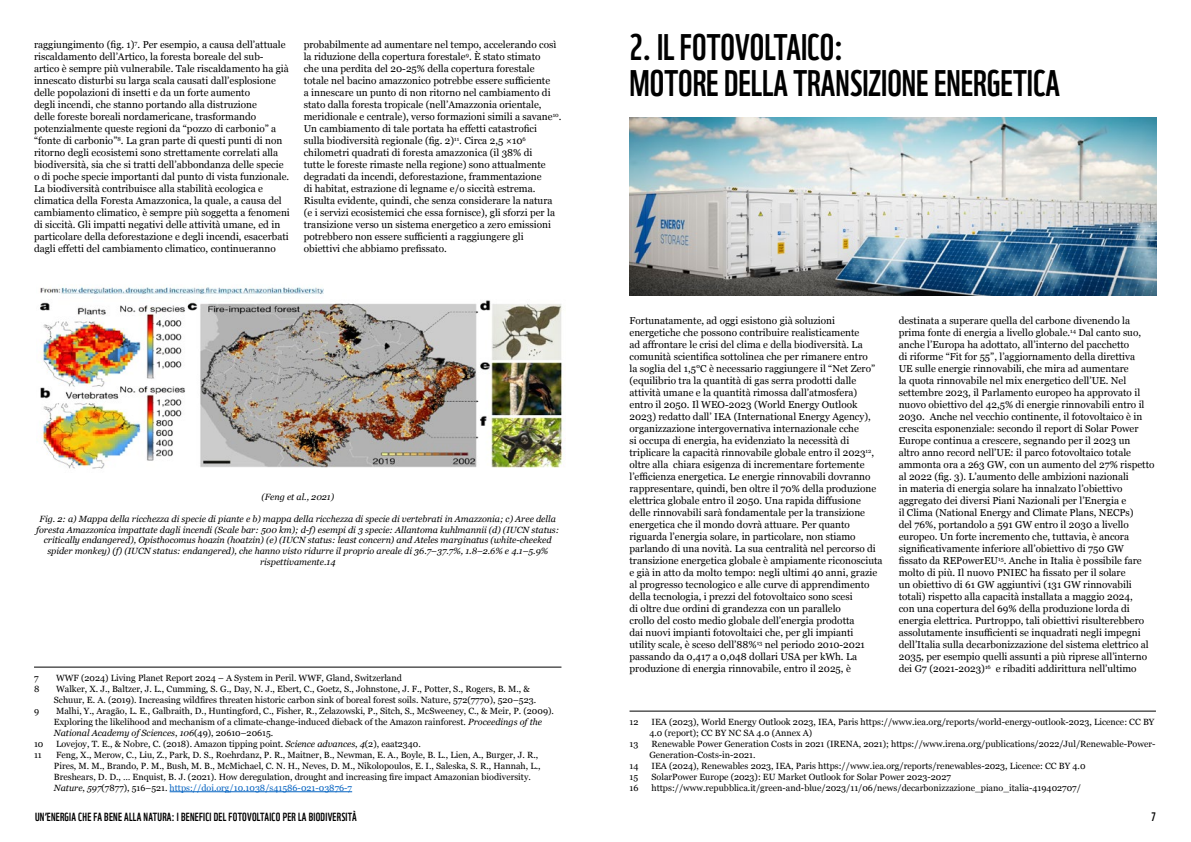
<style>
.page{position:relative;width:1191px;height:842px;background:#fff}
.page>*{position:absolute;margin:0;border:0;box-sizing:border-box;transform-origin:0 0}
.t1{font:36px/36px "WWF";color:#000}
.t2{font:12px "WWF";color:#000}
.t3{font:11.5px "WWF";letter-spacing:.02em;color:#000}
.t4{font:10px/12px "Georgia";color:#000}
.t5{font:9px/11px "Georgia";color:#000}
.t6{font:italic 9px/10.8px "Georgia";color:#000;text-align:center}
.s1{font-style:italic}
.s2{color:#0563c1}
</style>
<div class="page">
<img style="left:40px;top:287px;width:524px;height:182px">
<hr style="left:34px;top:667px;width:527px;height:1px;background:#000">
<hr style="left:170px;top:791px;width:182px;height:1px;background:#0563c1">
<hr style="left:629px;top:711px;width:527px;height:1px;background:#000">
<img style="left:629px;top:117px;width:528px;height:179px">
<p class="t4" style="left:34px;top:38px;width:257px">raggiungimento (fig. 1)<sup>7</sup>. Per esempio, a causa dell’attuale riscaldamento dell’Artico, la foresta boreale del sub&shy;artico è sempre più vulnerabile. Tale riscaldamento ha già innescato disturbi su larga scala causati dall’esplosione delle popolazioni di insetti e da un forte aumento<br>degli incendi, che stanno portando alla distruzione<br>delle foreste boreali nordamericane, trasformando potenzialmente queste regioni da “pozzo di carbonio” a “fonte di carbonio”<sup>8</sup>. La gran parte di questi punti di non ritorno degli ecosistemi sono strettamente correlati alla biodiversità, sia che si tratti dell’abbondanza delle specie o di poche specie importanti dal punto di vista funzionale.<br>La biodiversità contribuisce alla stabilità ecologica e climatica della Foresta Amazzonica, la quale, a causa del cambiamento climatico, è sempre più soggetta a fenomeni di siccità. Gli impatti negativi delle attività umane, ed in particolare della deforestazione e degli incendi, esacerbati dagli effetti del cambiamento climatico, continueranno</p>
<p class="t4" style="left:304px;top:38px;width:259px">probabilmente ad aumentare nel tempo, accelerando così la riduzione della copertura forestale<sup>9</sup>. È stato stimato<br>che una perdita del 20-25% della copertura forestale totale nel bacino amazzonico potrebbe essere sufficiente<br>a innescare un punto di non ritorno nel cambiamento di stato dalla foresta tropicale (nell’Amazzonia orientale, meridionale e centrale), verso formazioni simili a savane<sup>10</sup>.<br>Un cambiamento di tale portata ha effetti catastrofici<br>sulla biodiversità regionale (fig. 2)<sup>11</sup>. Circa 2,5 ×10<sup>6 </sup>chilometri quadrati di foresta amazzonica (il 38% di<br>tutte le foreste rimaste nella regione) sono attualmente degradati da incendi, deforestazione, frammentazione<br>di habitat, estrazione di legname e/o siccità estrema.<br>Risulta evidente, quindi, che senza considerare la natura (e i servizi ecosistemici che essa fornisce), gli sforzi per la transizione verso un sistema energetico a zero emissioni potrebbero non essere sufficienti a raggiungere gli obiettivi che abbiamo prefissato.</p>
<h1 class="t1" style="left:629px;top:26px;width:432px">2. IL FOTOVOLTAICO:<br>MOTORE DELLA TRANSIZIONE ENERGETICA</h1>
<p class="t6" style="left:261px;top:491px;width:74px">(Feng et al., 2021)</p>
<p class="t6" style="left:36px;top:513px;width:524px">Fig. 2: a) Mappa della ricchezza di specie di piante e b) mappa della ricchezza di specie di vertebrati in Amazzonia; c) Aree della foresta Amazzonica impattate dagli incendi (Scale bar: 500 km); d-f) esempi di 3 specie: Allantoma kuhlmannii (d) (IUCN status: critically endangered), Opisthocomus hoazin (hoatzin) (e) (IUCN status: least concern) and Ateles marginatus (white-cheeked spider monkey) (f) (IUCN status: endangered), che hanno visto ridurre il proprio areale di 36.7–37.7%, 1.8–2.6% e 4.1–5.9% rispettivamente.14</p>
<p class="t5" style="left:34px;top:672px;width:6px">7</p>
<p class="t5" style="left:56px;top:672px;width:347px">WWF (2024) Living Planet Report 2024 – A System in Peril. WWF, Gland, Switzerland</p>
<p class="t5" style="left:34px;top:683px;width:7px">8</p>
<p class="t5" style="left:54px;top:683px;width:484px">Walker, X. J., Baltzer, J. L., Cumming, S. G., Day, N. J., Ebert, C., Goetz, S., Johnstone, J. F., Potter, S., Rogers, B. M., &amp;<br>Schuur, E. A. (2019). Increasing wildfires threaten historic carbon sink of boreal forest soils. Nature, 572(7770), 520–523.</p>
<p class="t5" style="left:34px;top:705px;width:7px">9</p>
<p class="t5" style="left:54px;top:705px;width:501px">Malhi, Y., Aragão, L. E., Galbraith, D., Huntingford, C., Fisher, R., Zelazowski, P., Sitch, S., McSweeney, C., &amp; Meir, P. (2009).<br>Exploring the likelihood and mechanism of a climate-change-induced dieback of the Amazon rainforest. <span class="s1">Proceedings of the<br>National Academy of Sciences</span>, <span class="s1">106</span>(49), 20610–20615.</p>
<p class="t5" style="left:34px;top:738px;width:11px">10</p>
<p class="t5" style="left:56px;top:738px;width:366px">Lovejoy, T. E., &amp; Nobre, C. (2018). Amazon tipping point. <span class="s1">Science advances</span>, <span class="s1">4</span>(2), eaat2340.</p>
<p class="t5" style="left:34px;top:749px;width:9px">11</p>
<p class="t5" style="left:54px;top:749px;width:488px">Feng, X., Merow, C., Liu, Z., Park, D. S., Roehrdanz, P. R., Maitner, B., Newman, E. A., Boyle, B. L., Lien, A., Burger, J. R., Pires, M. M., Brando, P. M., Bush, M. B., McMichael, C. N. H., Neves, D. M., Nikolopoulos, E. I., Saleska, S. R., Hannah, L., Breshears, D. D., … Enquist, B. J. (2021). How deregulation, drought and increasing fire impact Amazonian biodiversity.<br><span class="s1">Nature</span>, <span class="s1">597</span>(7877), 516–521. <span class="s2">https://doi.org/10.1038/s41586-021-03876-7</span></p>
<p class="t4" style="left:629px;top:314px;width:255px">Fortunatamente, ad oggi esistono già soluzioni energetiche che possono contribuire realisticamente<br>ad affrontare le crisi del clima e della biodiversità. La comunità scientifica sottolinea che per rimanere entro<br>la soglia del 1,5°C è necessario raggiungere il “Net Zero” (equilibrio tra la quantità di gas serra prodotti dalle attività umane e la quantità rimossa dall’atmosfera) entro il 2050. Il WEO-2023 (World Energy Outlook 2023) redatto dall’ IEA (International Energy Agency), organizzazione intergovernativa internazionale cche<br>si occupa di energia, ha evidenziato la necessità di triplicare la capacità rinnovabile globale entro il 2023<sup>12</sup>, oltre alla chiara esigenza di incrementare fortemente l’efficienza energetica. Le energie rinnovabili dovranno rappresentare, quindi, ben oltre il 70% della produzione elettrica globale entro il 2050. Una rapida diffusione delle rinnovabili sarà fondamentale per la transizione energetica che il mondo dovrà attuare. Per quanto riguarda l’energia solare, in particolare, non stiamo parlando di una novità. La sua centralità nel percorso di transizione energetica globale è ampiamente riconosciuta e già in atto da molto tempo: negli ultimi 40 anni, grazie al progresso tecnologico e alle curve di apprendimento della tecnologia, i prezzi del fotovoltaico sono scesi<br>di oltre due ordini di grandezza con un parallelo<br>crollo del costo medio globale dell’energia prodotta<br>dai nuovi impianti fotovoltaici che, per gli impianti<br>utility scale, è sceso dell’88%<sup>13</sup> nel periodo 2010-2021 passando da 0,417 a 0,048 dollari USA per kWh. La produzione di energia rinnovabile, entro il 2025, è</p>
<p class="t4" style="left:898px;top:314px;width:257px">destinata a superare quella del carbone divenendo la prima fonte di energia a livello globale.<sup>14</sup> Dal canto suo, anche l’Europa ha adottato, all’interno del pacchetto<br>di riforme “Fit for 55”, l’aggiornamento della direttiva<br>UE sulle energie rinnovabili, che mira ad aumentare<br>la quota rinnovabile nel mix energetico dell’UE. Nel settembre 2023, il Parlamento europeo ha approvato il nuovo obiettivo del 42,5% di energie rinnovabili entro il 2030. Anche nel vecchio continente, il fotovoltaico è in crescita esponenziale: secondo il report di Solar Power Europe continua a crescere, segnando per il 2023 un<br>altro anno record nell’UE: il parco fotovoltaico totale ammonta ora a 263 GW, con un aumento del 27% rispetto al 2022 (fig. 3). L’aumento delle ambizioni nazionali<br>in materia di energia solare ha innalzato l’obiettivo aggregato dei diversi Piani Nazionali per l’Energia e<br>il Clima (National Energy and Climate Plans, NECPs)<br>del 76%, portandolo a 591 GW entro il 2030 a livello europeo. Un forte incremento che, tuttavia, è ancora significativamente inferiore all’obiettivo di 750 GW fissato da REPowerEU<sup>15</sup>. Anche in Italia è possibile fare molto di più. Il nuovo PNIEC ha fissato per il solare<br>un obiettivo di 61 GW aggiuntivi (131 GW rinnovabili totali) rispetto alla capacità installata a maggio 2024,<br>con una copertura del 69% della produzione lorda di energia elettrica. Purtroppo, tali obiettivi risulterebbero assolutamente insufficienti se inquadrati negli impegni dell’Italia sulla decarbonizzazione del sistema elettrico al 2035, per esempio quelli assunti a più riprese all’interno dei G7 (2021-2023)<sup>16</sup> e ribaditi addirittura nell’ultimo</p>
<p class="t5" style="left:629px;top:716px;width:10px">12</p>
<p class="t5" style="left:649px;top:716px;width:506px">IEA (2023), World Energy Outlook 2023, IEA, Paris https://www.iea.org/reports/world-energy-outlook-2023, Licence: CC BY<br>4.0 (report); CC BY NC SA 4.0 (Annex A)</p>
<p class="t5" style="left:629px;top:738px;width:10px">13</p>
<p class="t5" style="left:649px;top:738px;width:507px">Renewable Power Generation Costs in 2021 (IRENA, 2021); https://www.irena.org/publications/2022/Jul/Renewable-Power-<br>Generation-Costs-in-2021.</p>
<p class="t5" style="left:629px;top:760px;width:10px">14</p>
<p class="t5" style="left:651px;top:760px;width:435px">IEA (2024), Renewables 2023, IEA, Paris https://www.iea.org/reports/renewables-2023, Licence: CC BY 4.0</p>
<p class="t5" style="left:629px;top:771px;width:10px">15</p>
<p class="t5" style="left:651px;top:771px;width:301px">SolarPower Europe (2023): EU Market Outlook for Solar Power 2023-2027</p>
<p class="t5" style="left:629px;top:782px;width:10px">16</p>
<p class="t5" style="left:651px;top:782px;width:431px">https://www.repubblica.it/green-and-blue/2023/11/06/news/decarbonizzazione_piano_italia-419402707/</p>
<p class="t3" style="left:35px;top:808px;width:323px">UN’ENERGIA CHE FA BENE ALLA NATURA: I BENEFICI DEL FOTOVOLTAICO PER LA BIODIVERSITÀ</p>
<p class="t2" style="left:1151px;top:807px;width:6px">7</p>
</div>
